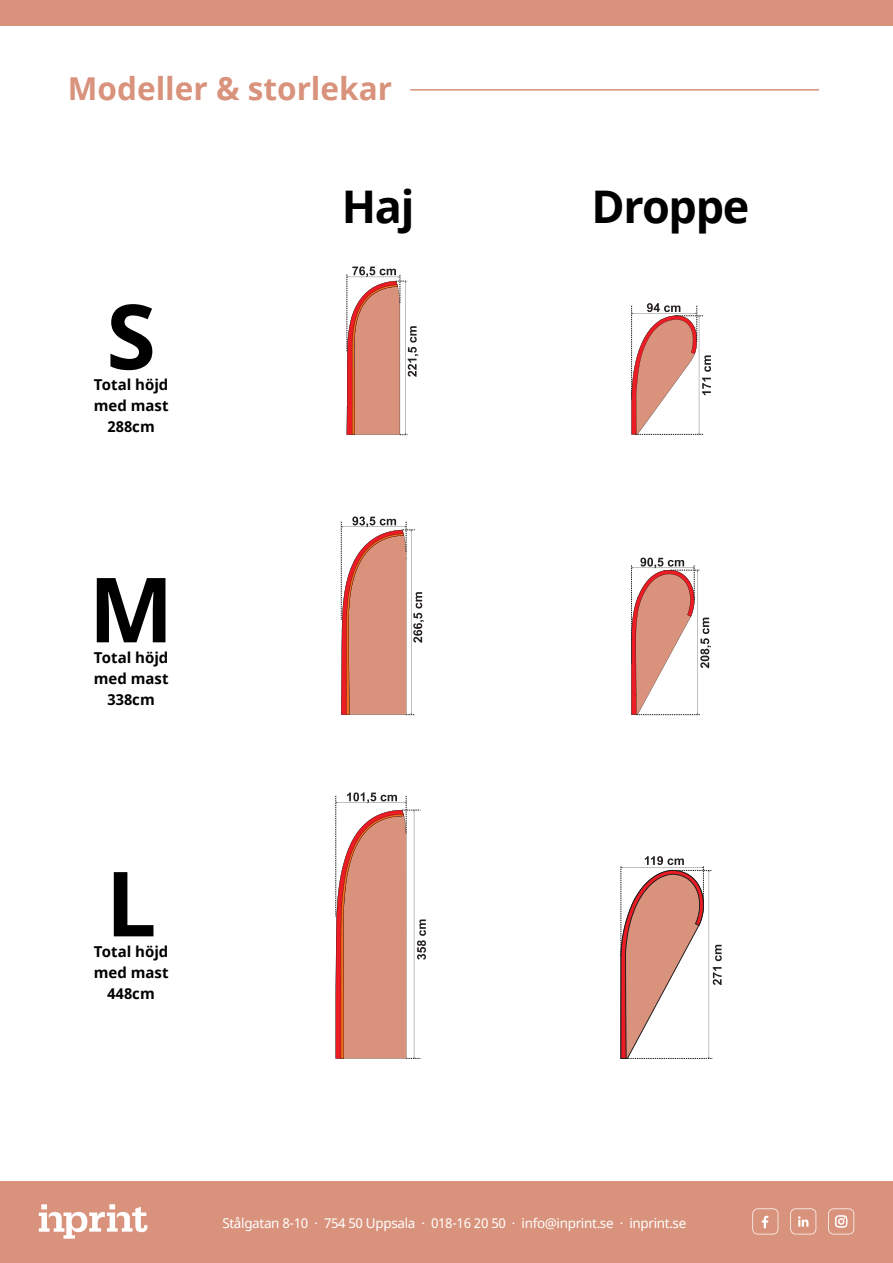
<style>
.page{position:relative;width:893px;height:1263px;background:#fff}
.page>*{position:absolute;margin:0;border:0;box-sizing:border-box;transform-origin:0 0}
.t1{font:700 90px "Noto Sans";color:#000}
.t2{font:700 45px "Noto Sans";letter-spacing:-.03em;color:#000}
.t3{font:700 31.5px "Noto Sans";color:#d9927b}
.t4{font:700 15px/21px "Noto Sans";color:#000;text-align:center}
.t5{font:13.5px "Noto Sans";letter-spacing:-.025em;color:#fff}
</style>
<div class="page">
<svg style="left:631px;top:303px;width:80px;height:132px"></svg>
<svg style="left:631px;top:558px;width:80px;height:157px"></svg>
<svg style="left:621px;top:856px;width:101px;height:203px"></svg>
<svg style="left:335px;top:792px;width:91px;height:267px"></svg>
<svg style="left:341px;top:516px;width:83px;height:199px"></svg>
<svg style="left:347px;top:266px;width:71px;height:169px"></svg>
<div style="left:0;top:0;width:893px;height:26px;background:#d9927b"></div>
<div style="left:0;top:1181px;width:893px;height:82px;background:#d9927b"></div>
<svg style="left:39px;top:1204px;width:108px;height:35px"></svg>
<svg style="left:752px;top:1208px;width:26px;height:26px"></svg>
<svg style="left:828px;top:1208px;width:26px;height:26px"></svg>
<svg style="left:790px;top:1208px;width:26px;height:26px"></svg>
<hr style="left:410px;top:89px;width:409px;height:2px;background:#d9927b">
<h3 class="t3" style="left:68px;top:67px;width:326px">Modeller &amp; storlekar</h3>
<h1 class="t1" style="left:106px;top:273px;width:51px">S</h1>
<p class="t4" style="left:94px;top:396px;width:76px">med mast<br>288cm</p>
<p class="t4" style="left:94px;top:375px;width:76px">Total höjd</p>
<h1 class="t1" style="left:89px;top:546px;width:86px">M</h1>
<p class="t4" style="left:94px;top:648px;width:76px">Total höjd med mast<br>338cm</p>
<h1 class="t1" style="left:106px;top:840px;width:52px">L</h1>
<p class="t4" style="left:94px;top:963px;width:76px">med mast<br>448cm</p>
<p class="t4" style="left:94px;top:942px;width:76px">Total höjd</p>
<h2 class="t2" style="left:342px;top:174px;width:74px">Haj</h2>
<h2 class="t2" style="left:591px;top:174px;width:159px">Droppe</h2>
<p class="t5" style="left:222px;top:1213px;width:466px">Stålgatan 8-10 ∙ 754 50 Uppsala ∙ 018-16 20 50 ∙ info@inprint.se ∙ inprint.se</p>
</div>
